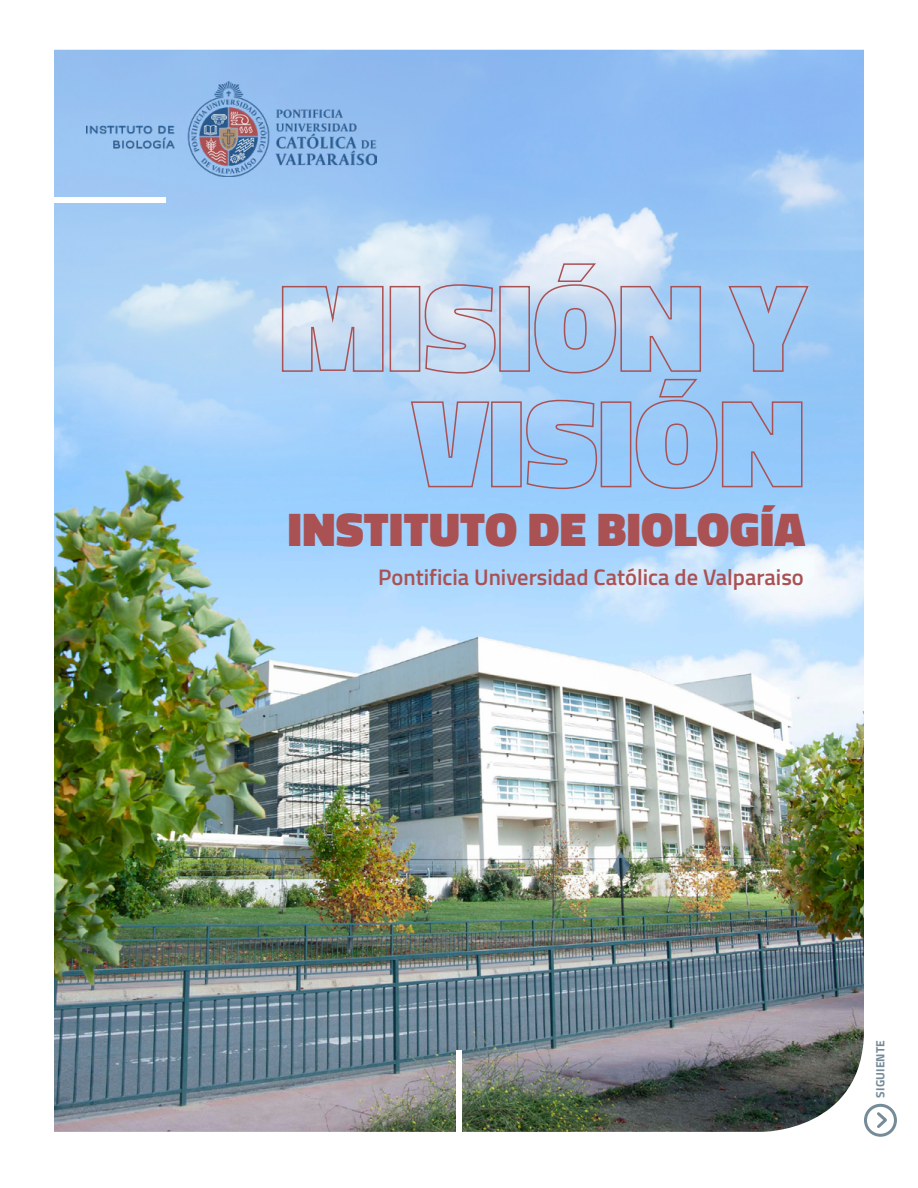
<style>
.page{position:relative;width:918px;height:1188px;background:#fff}
.page>*{position:absolute;margin:0;border:0;box-sizing:border-box;transform-origin:0 0}
.t1{font:900 48px "Titillium Web";letter-spacing:.01em;color:#aa5153}
.t2{font:600 22.5px "Titillium Web";color:#aa5153}
.t3{font:700 12px "Titillium Web";letter-spacing:.01em;color:#758b98}
</style>
<div class="page">
<img style="left:54px;top:50px;width:810px;height:1082px">
<svg style="left:281px;top:285px;width:103px;height:88px;background:#c2cfe4"></svg>
<div style="left:390px;top:286px;width:30px;height:86px;border:2px solid #aa5153"></div>
<svg style="left:424px;top:284px;width:72px;height:90px;background:#c3cfe4"></svg>
<div style="left:499px;top:286px;width:31px;height:86px;border:2px solid #aa5153"></div>
<svg style="left:410px;top:401px;width:80px;height:87px;background:#9fc3ec"></svg>
<div style="left:491px;top:401px;width:31px;height:86px;border:2px solid #aa5153"></div>
<svg style="left:525px;top:263px;width:285px;height:227px;background:#a2c5ec"></svg>
<div style="left:29px;top:197px;width:137px;height:5px;background:#fff"></div>
<div style="left:456px;top:1051px;width:6px;height:137px;background:#fff"></div>
<svg style="left:877px;top:1110px;width:13px;height:21px"></svg>
<div style="left:864px;top:1104px;width:33px;height:33px;border:3px solid #758b98;border-radius:50%"></div>
<img style="left:87px;top:81px;width:289px;height:96px">
<h1 class="t1" style="left:288px;top:494px;width:519px">INSTITUTO DE BIOLOGÍA</h1>
<p class="t2" style="left:378px;top:560px;width:427px">Pontificia Universidad Católica de Valparaiso</p>
<p class="t3" style="left:871px;top:1098px;width:59px;rotate:-90deg">SIGUIENTE</p>
</div>
